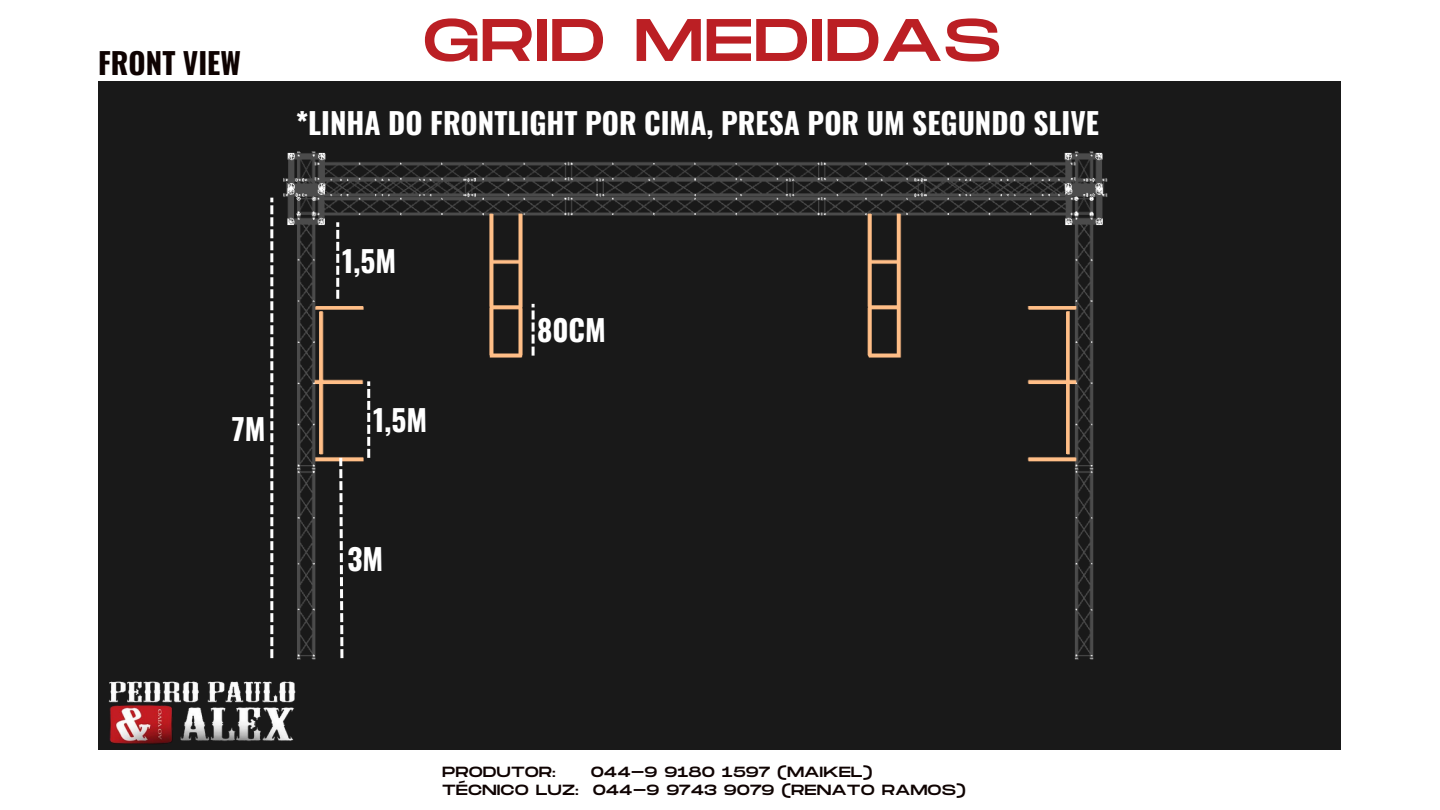
<style>
.page{position:relative;width:1440px;height:810px;background:#fff}
.page>*{position:absolute;margin:0;border:0;box-sizing:border-box;transform-origin:0 0}
.t1{font:59.9px "Monument Extended";color:#bb1f24}
.t2{font:700 29.4px "Oswald";color:#fff}
.t3{font:700 29.4px "Oswald";color:#0f0302}
.t4{font:14.7px "Monument Extended";color:#0f0302}
</style>
<div class="page">
<div style="left:99px;top:81px;width:1242px;height:668px;background:#191919"></div>
<img style="left:249px;top:132px;width:890px;height:556px">
<svg style="left:270px;top:198px;width:3px;height:460px"></svg>
<svg style="left:532px;top:304px;width:3px;height:52px"></svg>
<svg style="left:367px;top:381px;width:3px;height:77px"></svg>
<svg style="left:339px;top:458px;width:4px;height:200px"></svg>
<svg style="left:336px;top:222px;width:3px;height:77px"></svg>
<img style="left:99px;top:674px;width:207px;height:75px">
<p class="t3" style="left:98px;top:40px;width:144px">FRONT VIEW</p>
<p class="t1" style="left:423px;top:7px;width:580px">GRID MEDIDAS</p>
<p class="t2" style="left:296px;top:100px;width:805px">*LINHA DO FRONTLIGHT POR CIMA, PRESA POR UM SEGUNDO SLIVE</p>
<p class="t2" style="left:232px;top:405px;width:35px">7M</p>
<p class="t2" style="left:342px;top:238px;width:56px">1,5M</p>
<p class="t2" style="left:373px;top:397px;width:56px">1,5M</p>
<p class="t2" style="left:347px;top:536px;width:37px">3M</p>
<p class="t2" style="left:537px;top:307px;width:70px">80CM</p>
<p class="t4" style="left:442px;top:763px;width:115px">PRODUTOR:</p>
<p class="t4" style="left:591px;top:763px;width:283px">044-9 9180 1597 (MAIKEL)</p>
<p class="t4" style="left:442px;top:781px;width:525px">TÉCNICO LUZ: 044-9 9743 9079 (RENATO RAMOS)</p>
</div>
